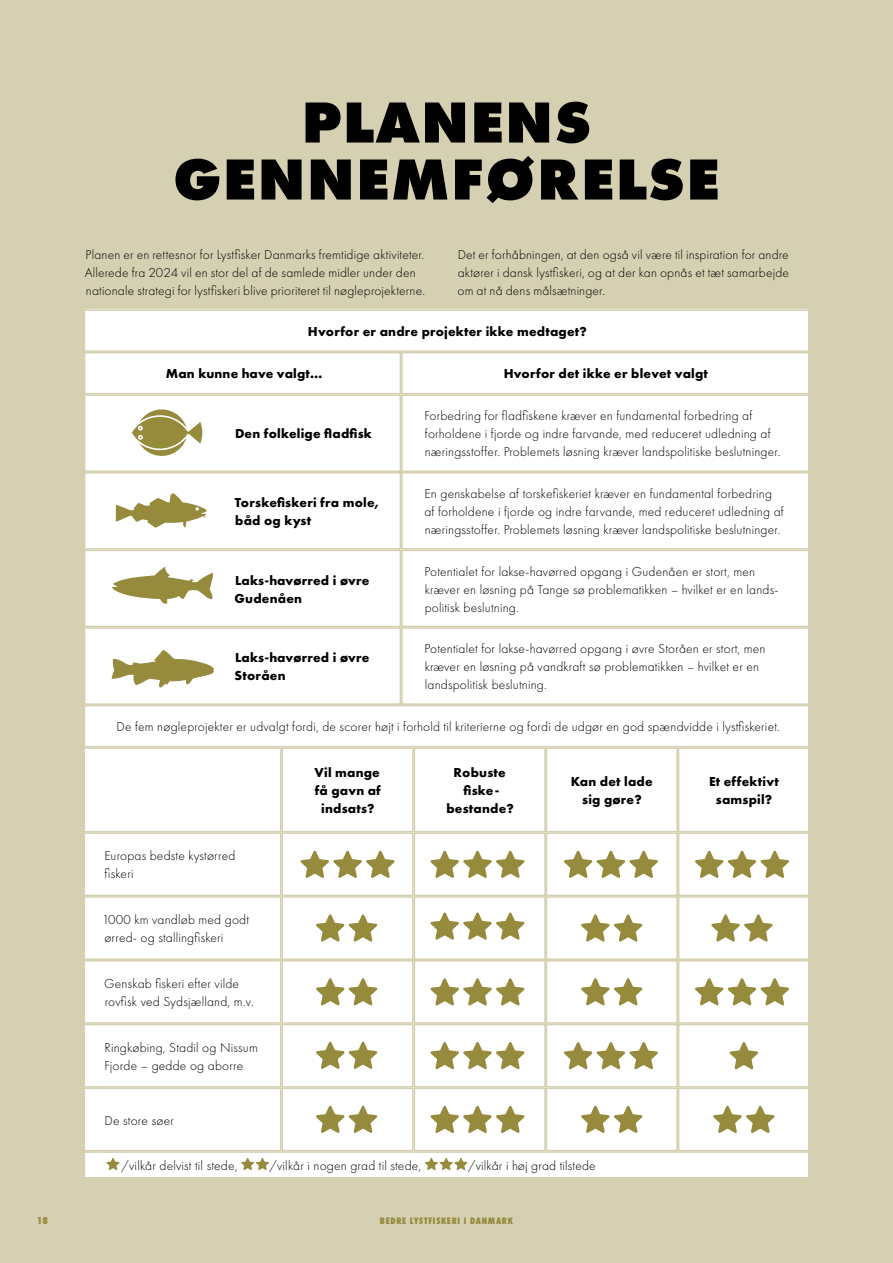
<style>
.page{position:relative;width:893px;height:1263px;background:#d5d0b1}
.page>*{position:absolute;margin:0;border:0;box-sizing:border-box;transform-origin:0 0}
.t1{font:800 60px/57px "Futura PT";letter-spacing:.02em;color:#000;text-align:center}
.t2{font:300 13.5px/18px "Futura PT";letter-spacing:.015em;color:#000}
.t3{font:700 13.5px/18px "Futura PT";letter-spacing:.015em;color:#000;text-align:center}
.t4{font:800 10.5px "Futura PT Cond";color:#968a3d}
.t5{font:800 9.75px "Futura PT Cond";letter-spacing:.07em;color:#968a3d}
</style>
<div class="page">
<div style="left:85px;top:309px;width:723px;height:868px;background:#fff"></div>
<div style="left:401px;top:352px;width:410px;height:42px;border:2px solid #d5d0b1"></div>
<div style="left:401px;top:394px;width:410px;height:78px;border:2px solid #d5d0b1"></div>
<div style="left:401px;top:472px;width:410px;height:78px;border:2px solid #d5d0b1"></div>
<div style="left:401px;top:550px;width:410px;height:77px;border:2px solid #d5d0b1"></div>
<div style="left:401px;top:627px;width:410px;height:78px;border:2px solid #d5d0b1"></div>
<div style="left:678px;top:747px;width:132px;height:85px;border:2px solid #d5d0b1"></div>
<div style="left:678px;top:832px;width:132px;height:64px;border:2px solid #d5d0b1"></div>
<div style="left:678px;top:896px;width:132px;height:64px;border:2px solid #d5d0b1"></div>
<div style="left:678px;top:960px;width:132px;height:64px;border:2px solid #d5d0b1"></div>
<div style="left:678px;top:1024px;width:132px;height:63px;border:2px solid #d5d0b1"></div>
<div style="left:678px;top:1087px;width:132px;height:64px;border:2px solid #d5d0b1"></div>
<div style="left:546px;top:747px;width:132px;height:85px;border:2px solid #d5d0b1"></div>
<div style="left:546px;top:832px;width:132px;height:64px;border:2px solid #d5d0b1"></div>
<div style="left:546px;top:896px;width:132px;height:64px;border:2px solid #d5d0b1"></div>
<div style="left:546px;top:960px;width:132px;height:64px;border:2px solid #d5d0b1"></div>
<div style="left:546px;top:1024px;width:132px;height:63px;border:2px solid #d5d0b1"></div>
<div style="left:546px;top:1087px;width:132px;height:64px;border:2px solid #d5d0b1"></div>
<div style="left:414px;top:747px;width:132px;height:85px;border:2px solid #d5d0b1"></div>
<div style="left:414px;top:832px;width:132px;height:64px;border:2px solid #d5d0b1"></div>
<div style="left:414px;top:896px;width:132px;height:64px;border:2px solid #d5d0b1"></div>
<div style="left:414px;top:960px;width:132px;height:64px;border:2px solid #d5d0b1"></div>
<div style="left:414px;top:1024px;width:132px;height:63px;border:2px solid #d5d0b1"></div>
<div style="left:414px;top:1087px;width:132px;height:64px;border:2px solid #d5d0b1"></div>
<div style="left:281px;top:747px;width:133px;height:85px;border:2px solid #d5d0b1"></div>
<div style="left:281px;top:832px;width:133px;height:64px;border:2px solid #d5d0b1"></div>
<div style="left:281px;top:896px;width:133px;height:64px;border:2px solid #d5d0b1"></div>
<div style="left:281px;top:960px;width:133px;height:64px;border:2px solid #d5d0b1"></div>
<div style="left:281px;top:1024px;width:133px;height:63px;border:2px solid #d5d0b1"></div>
<div style="left:281px;top:1087px;width:133px;height:64px;border:2px solid #d5d0b1"></div>
<div style="left:81px;top:747px;width:200px;height:85px;border:2px solid #d5d0b1"></div>
<div style="left:81px;top:832px;width:200px;height:64px;border:2px solid #d5d0b1"></div>
<div style="left:81px;top:896px;width:200px;height:64px;border:2px solid #d5d0b1"></div>
<div style="left:81px;top:960px;width:200px;height:64px;border:2px solid #d5d0b1"></div>
<div style="left:81px;top:1024px;width:200px;height:63px;border:2px solid #d5d0b1"></div>
<div style="left:81px;top:1087px;width:200px;height:64px;border:2px solid #d5d0b1"></div>
<div style="left:84px;top:352px;width:317px;height:42px;border:2px solid #d5d0b1"></div>
<div style="left:84px;top:394px;width:317px;height:78px;border:2px solid #d5d0b1"></div>
<div style="left:84px;top:472px;width:317px;height:78px;border:2px solid #d5d0b1"></div>
<div style="left:84px;top:550px;width:317px;height:77px;border:2px solid #d5d0b1"></div>
<div style="left:84px;top:627px;width:317px;height:78px;border:2px solid #d5d0b1"></div>
<div style="left:84px;top:309px;width:727px;height:43px;border:2px solid #d5d0b1"></div>
<div style="left:84px;top:705px;width:727px;height:42px;border:2px solid #d5d0b1"></div>
<svg style="left:106px;top:1158px;width:14px;height:12px"></svg>
<svg style="left:241px;top:1158px;width:28px;height:12px"></svg>
<svg style="left:425px;top:1158px;width:42px;height:12px"></svg>
<div style="left:84px;top:1151px;width:727px;height:28px;border:2px solid #d5d0b1"></div>
<svg style="left:115px;top:469px;width:92px;height:59px"></svg>
<svg style="left:131px;top:395px;width:73px;height:61px"></svg>
<svg style="left:111px;top:547px;width:105px;height:83px"></svg>
<svg style="left:110px;top:615px;width:104px;height:93px"></svg>
<svg style="left:430px;top:1042px;width:95px;height:27px"></svg>
<svg style="left:430px;top:1106px;width:95px;height:27px"></svg>
<svg style="left:430px;top:978px;width:95px;height:27px"></svg>
<svg style="left:430px;top:912px;width:95px;height:28px"></svg>
<svg style="left:430px;top:851px;width:95px;height:27px"></svg>
<svg style="left:300px;top:851px;width:95px;height:27px"></svg>
<svg style="left:564px;top:851px;width:94px;height:27px"></svg>
<svg style="left:564px;top:1042px;width:94px;height:27px"></svg>
<svg style="left:713px;top:1106px;width:61px;height:27px"></svg>
<svg style="left:711px;top:914px;width:62px;height:28px"></svg>
<svg style="left:581px;top:914px;width:61px;height:28px"></svg>
<svg style="left:581px;top:978px;width:61px;height:27px"></svg>
<svg style="left:581px;top:1106px;width:61px;height:27px"></svg>
<svg style="left:316px;top:1106px;width:61px;height:27px"></svg>
<svg style="left:316px;top:1042px;width:61px;height:27px"></svg>
<svg style="left:316px;top:978px;width:61px;height:27px"></svg>
<svg style="left:316px;top:914px;width:61px;height:28px"></svg>
<svg style="left:695px;top:851px;width:94px;height:27px"></svg>
<svg style="left:695px;top:978px;width:94px;height:27px"></svg>
<svg style="left:730px;top:1042px;width:28px;height:27px"></svg>
<h1 class="t1" style="left:173px;top:93px;width:548px">PLANENS<br>GENNEMFØRELSE</h1>
<p class="t2" style="left:85px;top:245px;width:342px">Planen er en rettesnor for Lystfisker Danmarks fremtidige aktiviteter.<br>Allerede fra 2024 vil en stor del af de samlede midler under den nationale strategi for lystfiskeri blive prioriteret til nøgleprojekterne.</p>
<p class="t2" style="left:457px;top:245px;width:333px;text-align:justify">Det er forhåbningen, at den også vil være til inspiration for andre aktører i dansk lystfiskeri, og at der kan opnås et tæt samarbejde om at nå dens målsætninger.</p>
<p class="t3" style="left:308px;top:322px;width:281px">Hvorfor er andre projekter ikke medtaget?</p>
<p class="t3" style="left:166px;top:364px;width:158px">Man kunne have valgt…</p>
<p class="t3" style="left:235px;top:424px;width:138px">Den folkelige fladfisk</p>
<p class="t3" style="left:235px;top:493px;width:146px;text-align:left">Torskefiskeri fra mole, båd og kyst</p>
<p class="t3" style="left:235px;top:571px;width:136px;text-align:left">Laks-havørred i øvre<br>Gudenåen</p>
<p class="t3" style="left:235px;top:648px;width:136px;text-align:left">Laks-havørred i øvre<br>Storåen</p>
<p class="t3" style="left:504px;top:364px;width:206px">Hvorfor det ikke er blevet valgt</p>
<p class="t2" style="left:424px;top:407px;width:357px">Forbedring for fladfiskene kræver en fundamental forbedring af forholdene i fjorde og indre farvande, med reduceret udledning af næringsstoffer. Problemets løsning kræver landspolitiske beslutninger.</p>
<p class="t2" style="left:424px;top:485px;width:361px">En genskabelse af torskefiskeriet kræver en fundamental forbedring af forholdene i fjorde og indre farvande, med reduceret udledning af næringsstoffer. Problemets løsning kræver landspolitiske beslutninger.</p>
<p class="t2" style="left:424px;top:562px;width:355px">Potentialet for lakse-havørred opgang i Gudenåen er stort, men kræver en løsning på Tange sø problematikken – hvilket er en lands&shy;politisk beslutning.</p>
<p class="t2" style="left:424px;top:640px;width:342px">Potentialet for lakse-havørred opgang i øvre Storåen er stort, men kræver en løsning på vandkraft sø problematikken – hvilket er en landspolitisk beslutning.</p>
<p class="t2" style="left:117px;top:718px;width:665px">De fem nøgleprojekter er udvalgt fordi, de scorer højt i forhold til kriterierne og fordi de udgør en god spændvidde i lystfiskeriet.</p>
<p class="t2" style="left:105px;top:847px;width:132px">Europas bedste kystørred fiskeri</p>
<p class="t2" style="left:102px;top:911px;width:148px">1000 km vandløb med godt ørred- og stallingfiskeri</p>
<p class="t2" style="left:104px;top:975px;width:151px">Genskab fiskeri efter vilde rovfisk ved Sydsjælland, m.v.</p>
<p class="t2" style="left:105px;top:1038px;width:155px">Ringkøbing, Stadil og Nissum<br>Fjorde – gedde og aborre</p>
<p class="t2" style="left:105px;top:1111px;width:71px">De store søer</p>
<p class="t3" style="left:315px;top:763px;width:68px">Vil mange få gavn af indsats?</p>
<p class="t3" style="left:446px;top:763px;width:69px">Robuste fiske&shy;bestande?</p>
<p class="t3" style="left:571px;top:772px;width:83px">Kan det lade sig gøre?</p>
<p class="t2" style="left:121px;top:1157px;width:118px">/vilkår delvist til stede,</p>
<p class="t2" style="left:269px;top:1157px;width:154px">/vilkår i nogen grad til stede,</p>
<p class="t2" style="left:468px;top:1157px;width:130px">/vilkår i høj grad tilstede</p>
<p class="t4" style="left:37px;top:1215px;width:13px">18</p>
<p class="t5" style="left:380px;top:1214px;width:135px">BEDRE LYSTFISKERI I DANMARK</p>
<p class="t3" style="left:709px;top:772px;width:71px">Et effektivt samspil?</p>
</div>
